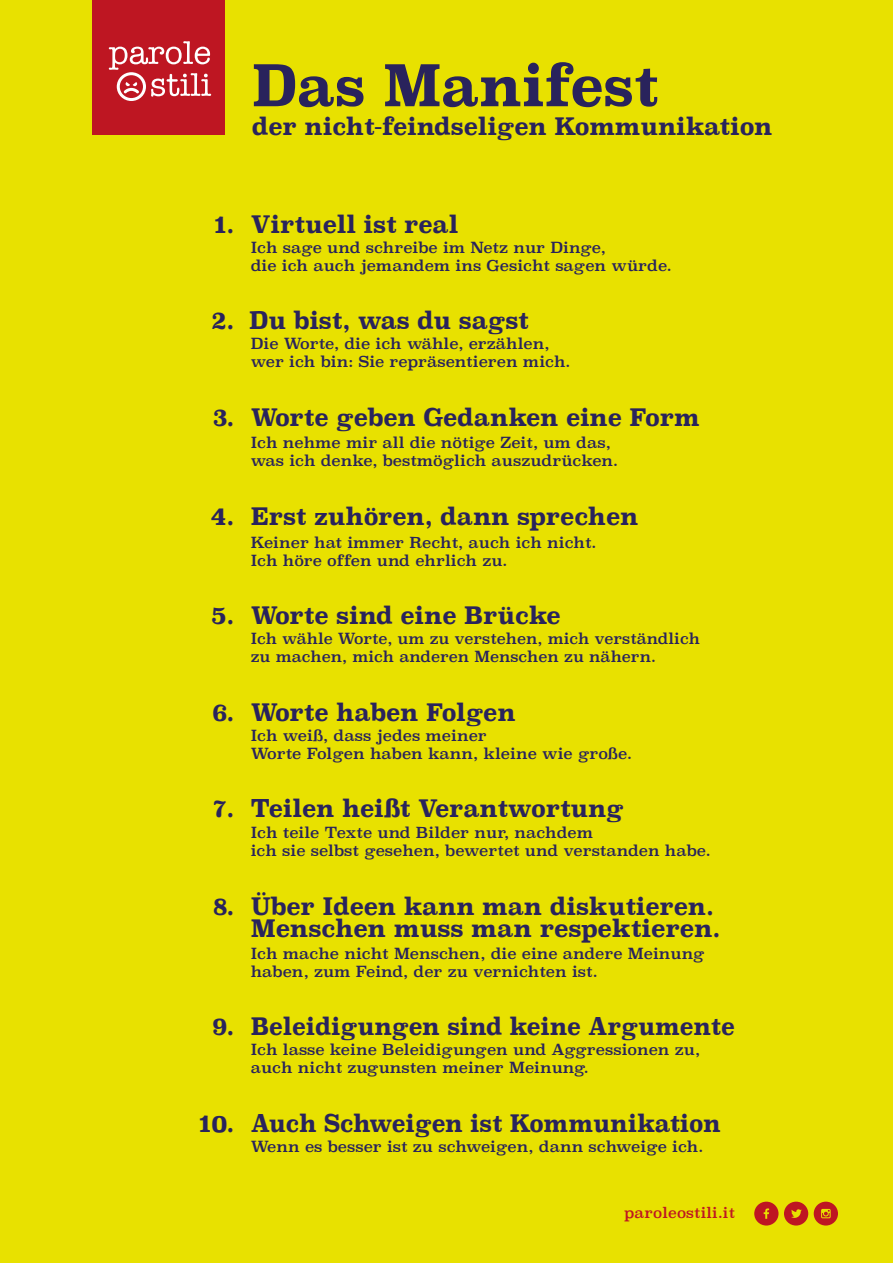
<style>
.page{position:relative;width:893px;height:1263px;background:#e8e100}
.page>*{position:absolute;margin:0;border:0;box-sizing:border-box;transform-origin:0 0}
.t1{font:700 56.55px "Superclarendon";letter-spacing:-.01em;color:#29235c;scale:.95 1}
.t2{font:700 24px/22.5px "Superclarendon";letter-spacing:-.01em;color:#29235c;scale:.95 1}
.t3{font:700 24px "Superclarendon";letter-spacing:-.01em;color:#29235c;scale:.92 1}
.t4{font:15px/18px "Superclarendon";color:#29235c}
.t5{font:14.55px "Superclarendon";letter-spacing:.015em;color:#be1622}
</style>
<div class="page">
<div style="left:92px;top:0;width:132px;height:135px;background:#be1622"></div>
<svg style="left:109px;top:41px;width:102px;height:60px"></svg>
<div style="left:754px;top:1202px;width:24px;height:23px;background:#be1622;border-radius:50%"></div>
<svg style="left:764px;top:1208px;width:5px;height:11px"></svg>
<div style="left:784px;top:1202px;width:24px;height:23px;background:#be1622;border-radius:50%"></div>
<svg style="left:791px;top:1209px;width:11px;height:9px"></svg>
<div style="left:814px;top:1202px;width:24px;height:23px;background:#be1622;border-radius:50%"></div>
<svg style="left:821px;top:1209px;width:10px;height:9px"></svg>
<h1 class="t1" style="left:252px;top:44px;width:430px">Das Manifest</h1>
<h2 class="t2" style="left:252px;top:116px;width:550px">der nicht-feindseligen Kommunikation</h2>
<h2 class="t2" style="left:214px;top:214px;width:23px">1.</h2>
<h2 class="t2" style="left:251px;top:214px;width:220px">Virtuell ist real</h2>
<p class="t4" style="left:251px;top:239px;width:423px">Ich sage und schreibe im Netz nur Dinge,<br>die ich auch jemandem ins Gesicht sagen würde.</p>
<h2 class="t2" style="left:211px;top:310px;width:26px">2.</h2>
<h2 class="t2" style="left:249px;top:310px;width:296px">Du bist, was du sagst</h2>
<p class="t4" style="left:251px;top:336px;width:321px">Die Worte, die ich wähle, erzählen, wer ich bin: Sie repräsentieren mich.</p>
<h2 class="t2" style="left:213px;top:407px;width:24px">3.</h2>
<h2 class="t2" style="left:251px;top:407px;width:474px">Worte geben Gedanken eine Form</h2>
<p class="t4" style="left:251px;top:435px;width:369px">Ich nehme mir all die nötige Zeit, um das, was ich denke, bestmöglich auszudrücken.</p>
<h2 class="t2" style="left:211px;top:506px;width:27px">4.</h2>
<h2 class="t2" style="left:251px;top:506px;width:410px">Erst zuhören, dann sprechen</h2>
<p class="t4" style="left:251px;top:534px;width:347px">Keiner hat immer Recht, auch ich nicht.<br>Ich höre offen und ehrlich zu.</p>
<h2 class="t2" style="left:211px;top:605px;width:26px">5.</h2>
<h2 class="t2" style="left:251px;top:605px;width:328px">Worte sind eine Brücke</h2>
<p class="t4" style="left:251px;top:631px;width:451px">Ich wähle Worte, um zu verstehen, mich verständlich zu machen, mich anderen Menschen zu nähern.</p>
<h2 class="t2" style="left:212px;top:702px;width:25px">6.</h2>
<h2 class="t2" style="left:251px;top:702px;width:280px">Worte haben Folgen</h2>
<p class="t4" style="left:251px;top:728px;width:383px">Ich weiß, dass jedes meiner<br>Worte Folgen haben kann, kleine wie große.</p>
<h2 class="t2" style="left:213px;top:798px;width:24px">7.</h2>
<h2 class="t2" style="left:251px;top:798px;width:394px">Teilen heißt Verantwortung</h2>
<p class="t4" style="left:251px;top:825px;width:461px">Ich teile Texte und Bilder nur, nachdem<br>ich sie selbst gesehen, bewertet und verstanden habe.</p>
<h2 class="t2" style="left:213px;top:896px;width:24px">8.</h2>
<h2 class="t2" style="left:251px;top:896px;width:496px">Über Ideen kann man diskutieren.<br>Menschen muss man respektieren.</h2>
<p class="t4" style="left:251px;top:945px;width:455px">Ich mache nicht Menschen, die eine andere Meinung haben, zum Feind, der zu vernichten ist.</p>
<h2 class="t2" style="left:212px;top:1016px;width:25px">9.</h2>
<h2 class="t3" style="left:251px;top:1009px;width:528px">Beleidigungen sind keine Argumente</h2>
<p class="t4" style="left:251px;top:1042px;width:451px">Ich lasse keine Beleidigungen und Aggressionen zu, auch nicht zugunsten meiner Meinung.</p>
<h2 class="t2" style="left:199px;top:1113px;width:39px">10.</h2>
<h2 class="t3" style="left:251px;top:1105px;width:513px">Auch Schweigen ist Kommunikation</h2>
<p class="t4" style="left:251px;top:1139px;width:454px">Wenn es besser ist zu schweigen, dann schweige ich.</p>
<p class="t5" style="left:624px;top:1203px;width:112px">paroleostili.it</p>
</div>
